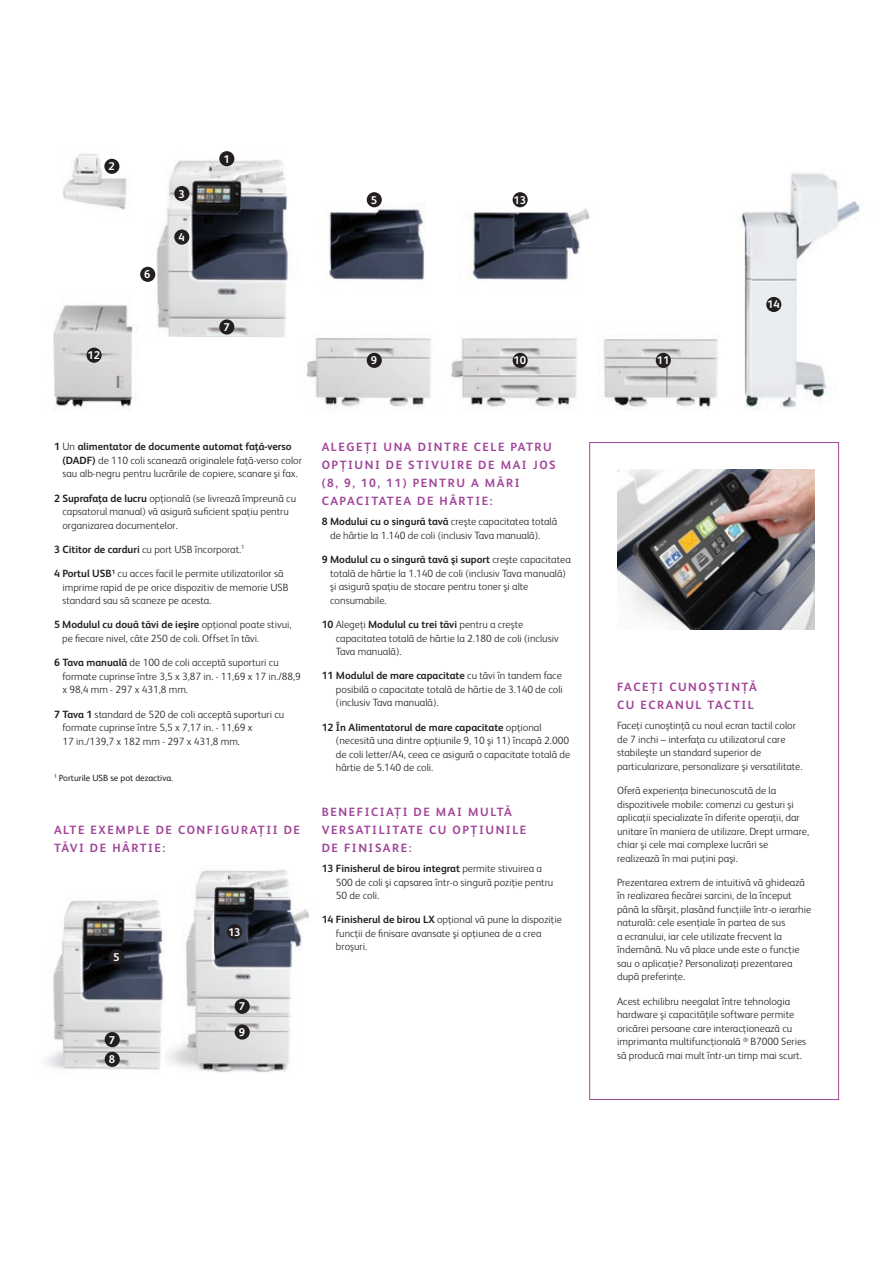
<style>
.page{position:relative;width:893px;height:1263px;background:#fff}
.page>*{position:absolute;margin:0;border:0;box-sizing:border-box;transform-origin:0 0}
.t1{font:700 12px/18px "Xerox Sans";letter-spacing:.13em;color:#a14599}
.t2{font:700 11.25px "Xerox Sans";color:#fff}
.t3{font:300 10.5px/13.5px "Xerox Sans";color:#231f20}
.t4{font:9px "Xerox Sans";color:#231f20}
.s1{font-weight:700}
</style>
<div class="page">
<img style="left:53px;top:151px;width:807px;height:329px">
<div style="left:219px;top:151px;width:15px;height:15px;background:#231f20;border-radius:50%"></div>
<div style="left:104px;top:159px;width:15px;height:15px;background:#231f20;border-radius:50%"></div>
<div style="left:174px;top:186px;width:15px;height:15px;background:#231f20;border-radius:50%"></div>
<div style="left:174px;top:229px;width:15px;height:16px;background:#231f20;border-radius:50%"></div>
<div style="left:140px;top:267px;width:15px;height:15px;background:#231f20;border-radius:50%"></div>
<div style="left:87px;top:348px;width:15px;height:15px;background:#231f20;border-radius:50%"></div>
<div style="left:513px;top:192px;width:15px;height:15px;background:#231f20;border-radius:50%"></div>
<div style="left:367px;top:192px;width:15px;height:15px;background:#231f20;border-radius:50%"></div>
<div style="left:766px;top:297px;width:15px;height:15px;background:#231f20;border-radius:50%"></div>
<div style="left:367px;top:353px;width:15px;height:15px;background:#231f20;border-radius:50%"></div>
<div style="left:219px;top:319px;width:15px;height:16px;background:#231f20;border-radius:50%"></div>
<div style="left:513px;top:353px;width:15px;height:15px;background:#231f20;border-radius:50%"></div>
<div style="left:656px;top:353px;width:15px;height:15px;background:#231f20;border-radius:50%"></div>
<div style="left:590px;top:442px;width:249px;height:657px;background:#fff"></div>
<div style="left:589px;top:442px;width:250px;height:658px;border:1px solid #a14599"></div>
<img style="left:617px;top:470px;width:197px;height:159px">
<img style="left:166px;top:870px;width:143px;height:203px">
<div style="left:235px;top:999px;width:15px;height:15px;background:#231f20;border-radius:50%"></div>
<div style="left:235px;top:1024px;width:15px;height:15px;background:#231f20;border-radius:50%"></div>
<div style="left:227px;top:924px;width:15px;height:15px;background:#231f20;border-radius:50%"></div>
<img style="left:46px;top:900px;width:119px;height:170px">
<div style="left:105px;top:1032px;width:15px;height:15px;background:#231f20;border-radius:50%"></div>
<div style="left:109px;top:949px;width:15px;height:15px;background:#231f20;border-radius:50%"></div>
<div style="left:105px;top:1052px;width:15px;height:15px;background:#231f20;border-radius:50%"></div>
<p class="t2" style="left:108px;top:159px;width:8px">2</p>
<p class="t2" style="left:87px;top:348px;width:14px">12</p>
<p class="t2" style="left:144px;top:267px;width:8px">6</p>
<p class="t2" style="left:178px;top:186px;width:8px">3</p>
<p class="t2" style="left:178px;top:229px;width:8px">4</p>
<p class="t2" style="left:223px;top:151px;width:8px">1</p>
<p class="t2" style="left:223px;top:319px;width:8px">7</p>
<p class="t2" style="left:371px;top:192px;width:8px">5</p>
<p class="t2" style="left:514px;top:192px;width:14px">13</p>
<p class="t2" style="left:371px;top:353px;width:8px">9</p>
<p class="t2" style="left:514px;top:353px;width:14px">10</p>
<p class="t2" style="left:657px;top:353px;width:14px">11</p>
<p class="t2" style="left:767px;top:297px;width:14px">14</p>
<p class="t3" style="left:62px;top:439px;width:241px;text-indent:-8px"><span class="s1">1</span> Un <span class="s1">alimentator de documente automat faţă-verso (DADF)</span> de 110 coli scanează originalele faţă-verso color sau alb-negru pentru lucrările de copiere, scanare şi fax.</p>
<p class="t3" style="left:62px;top:491px;width:235px;text-indent:-8px"><span class="s1">2 Suprafaţa de lucru</span> opţională (se livrează împreună cu capsatorul manual) vă asigură suficient spaţiu pentru organizarea documentelor.</p>
<p class="t3" style="left:54px;top:542px;width:192px"><span class="s1">3 Cititor de carduri</span> cu port USB încorporat.<sup>1</sup></p>
<p class="t3" style="left:62px;top:566px;width:228px;text-indent:-8px"><span class="s1">4 Portul USB</span><sup>1</sup> cu acces facil le permite utilizatorilor să imprime rapid de pe orice dispozitiv de memorie USB standard sau să scaneze pe acesta.</p>
<p class="t3" style="left:62px;top:618px;width:231px;text-indent:-8px"><span class="s1">5 Modulul cu două tăvi de ieşire</span> opţional poate stivui, pe fiecare nivel, câte 250 de coli. Offset în tăvi.</p>
<p class="t3" style="left:62px;top:655px;width:240px;text-indent:-8px"><span class="s1">6 Tava manuală</span> de 100 de coli acceptă suporturi cu formate cuprinse între 3,5 x 3,87 in. - 11,69 x 17 in./88,9 x 98,4 mm - 297 x 431,8 mm.</p>
<p class="t3" style="left:62px;top:707px;width:223px;text-indent:-8px"><span class="s1">7 Tava 1</span> standard de 520 de coli acceptă suporturi cu formate cuprinse între 5,5 x 7,17 in. - 11,69 x<br>17 in./139,7 x 182 mm - 297 x 431,8 mm.</p>
<p class="t4" style="left:54px;top:772px;width:121px"><sup>1</sup> Porturile USB se pot dezactiva.</p>
<p class="t1" style="left:54px;top:820px;width:247px">ALTE EXEMPLE DE CONFIGURAŢII DE<br>TĂVI DE HÂRTIE:</p>
<p class="t2" style="left:113px;top:949px;width:8px">5</p>
<p class="t2" style="left:109px;top:1032px;width:8px">7</p>
<p class="t2" style="left:109px;top:1052px;width:8px">8</p>
<p class="t2" style="left:228px;top:924px;width:14px">13</p>
<p class="t2" style="left:239px;top:999px;width:8px">7</p>
<p class="t2" style="left:239px;top:1024px;width:8px">9</p>
<p class="t1" style="left:322px;top:438px;width:236px">ALEGEŢI UNA DINTRE CELE PATRU<br>OPŢIUNI DE STIVUIRE DE MAI JOS (8, 9, 10, 11) PENTRU A MĂRI<br>CAPACITATEA DE HÂRTIE:</p>
<p class="t3" style="left:330px;top:515px;width:229px;text-indent:-8px"><span class="s1">8 Modului cu o singură tavă</span> creşte capacitatea totală de hârtie la 1.140 de coli (inclusiv Tava manuală).</p>
<p class="t3" style="left:330px;top:552px;width:242px;text-indent:-8px"><span class="s1">9 Modulul cu o singură tavă şi suport</span> creşte capacitatea totală de hârtie la 1.140 de coli (inclusiv Tava manuală) şi asigură spaţiu de stocare pentru toner şi alte consumabile.</p>
<p class="t3" style="left:336px;top:617px;width:224px;text-indent:-14px"><span class="s1">10</span> Alegeţi <span class="s1">Modulul cu trei tăvi</span> pentru a creşte capacitatea totală de hârtie la 2.180 de coli (inclusiv<br>Tava manuală).</p>
<p class="t3" style="left:336px;top:668px;width:229px;text-align:justify;text-indent:-14px"><span class="s1">11 Modulul de mare capacitate</span> cu tăvi în tandem face posibilă o capacitate totală de hârtie de 3.140 de coli (inclusiv Tava manuală).</p>
<p class="t3" style="left:336px;top:720px;width:236px;text-indent:-14px"><span class="s1">12 În Alimentatorul de mare capacitate</span> opţional (necesită una dintre opţiunile 9, 10 şi 11) încapă 2.000 de coli letter/A4, ceea ce asigură o capacitate totală de hârtie de 5.140 de coli.</p>
<p class="t1" style="left:322px;top:802px;width:206px">BENEFICIAŢI DE MAI MULTĂ<br>VERSATILITATE CU OPŢIUNILE<br>DE FINISARE:</p>
<p class="t3" style="left:336px;top:861px;width:219px;text-indent:-14px"><span class="s1">13 Finisherul de birou integrat</span> permite stivuirea a<br>500 de coli şi capsarea într-o singură poziţie pentru<br>50 de coli.</p>
<p class="t3" style="left:336px;top:912px;width:227px;text-indent:-14px"><span class="s1">14 Finisherul de birou LX</span> opţional vă pune la dispoziţie funcţii de finisare avansate şi opţiunea de a crea broşuri.</p>
<p class="t1" style="left:617px;top:678px;width:141px">FACEŢI CUNOŞTINŢĂ<br>CU ECRANUL TACTIL</p>
<p class="t3" style="left:617px;top:718px;width:187px">Faceţi cunoştinţă cu noul ecran tactil color de 7 inchi – interfaţa cu utilizatorul care stabileşte un standard superior de particularizare, personalizare şi versatilitate.</p>
<p class="t3" style="left:617px;top:783px;width:193px">Oferă experienţa binecunoscută de la dispozitivele mobile: comenzi cu gesturi şi aplicaţii specializate în diferite operaţii, dar unitare în maniera de utilizare. Drept urmare, chiar şi cele mai complexe lucrări se realizează în mai puţini paşi.</p>
<p class="t3" style="left:617px;top:875px;width:196px">Prezentarea extrem de intuitivă vă ghidează în realizarea fiecărei sarcini, de la început până la sfârşit, plasând funcţiile într-o ierarhie naturală: cele esenţiale în partea de sus<br>a ecranului, iar cele utilizate frecvent la îndemână. Nu vă place unde este o funcţie sau o aplicaţie? Personalizaţi prezentarea după preferinţe.</p>
<p class="t3" style="left:617px;top:994px;width:191px">Acest echilibru neegalat între tehnologia hardware şi capacităţile software permite oricărei persoane care interacţionează cu imprimanta multifuncţională <sup>®</sup> B7000 Series să producă mai mult într-un timp mai scurt.</p>
</div>
